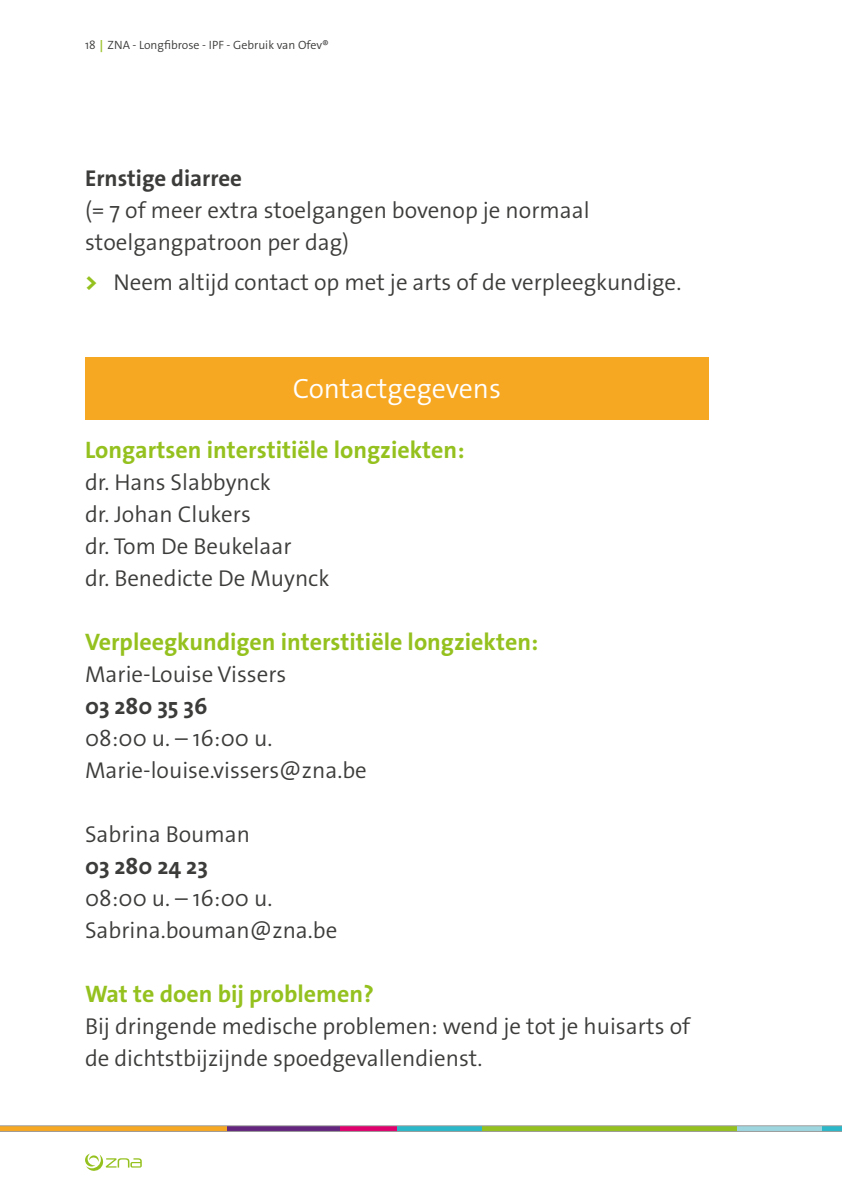
<style>
.page{position:relative;width:842px;height:1191px;background:#fff}
.page>*{position:absolute;margin:0;border:0;box-sizing:border-box;transform-origin:0 0}
.t1{font:300 28px "The Sans Os F";color:#fff}
.t2{font:700 24px "The Sans Os F";color:#95c11f}
.t3{font:300 23px/32px "The Sans Os F";color:#3c3c3b}
.t4{font:700 23px "The Sans Os F";color:#3c3c3b}
.t5{font:300 12px "The Sans Os F";color:#3c3c3b}
.s1{font-weight:700;color:#a2c73a}
.s2{font-weight:800;color:#95c11f}
</style>
<div class="page">
<svg style="left:0;top:1125px;width:842px;height:6px;background:#a49e6d"></svg>
<svg style="left:85px;top:1153px;width:57px;height:17px"></svg>
<div style="left:85px;top:357px;width:624px;height:62px;background:#f7a823"></div>
<p class="t5" style="left:85px;top:37px;width:245px">18<span class="s1">↕</span>ZNA - Longfibrose - IPF - Gebruik van Ofev®</p>
<p class="t4" style="left:85px;top:164px;width:158px">Ernstige diarree</p>
<p class="t3" style="left:85px;top:194px;width:506px">(= 7 of meer extra stoelgangen bovenop je normaal stoelgangpatroon per dag)</p>
<p class="t3" style="left:85px;top:266px;width:598px"><span class="s2">&gt;</span> Neem altijd contact op met je arts of de verpleegkundige.</p>
<p class="t1" style="left:293px;top:371px;width:210px">Contactgegevens</p>
<p class="t2" style="left:85px;top:435px;width:381px">Longartsen interstitiële longziekten:</p>
<p class="t3" style="left:85px;top:466px;width:246px">dr. Hans Slabbynck<br>dr. Johan Clukers<br>dr. Tom De Beukelaar<br>dr. Benedicte De Muynck</p>
<p class="t2" style="left:85px;top:627px;width:455px">Verpleegkundigen interstitiële longziekten:</p>
<p class="t3" style="left:85px;top:658px;width:203px">Marie-Louise Vissers</p>
<p class="t4" style="left:85px;top:692px;width:124px">03 280 35 36</p>
<p class="t3" style="left:85px;top:722px;width:283px">08:00 u. – 16:00 u.<br>Marie-louise.vissers@zna.be</p>
<p class="t3" style="left:85px;top:818px;width:167px">Sabrina Bouman</p>
<p class="t4" style="left:85px;top:852px;width:124px">03 280 24 23</p>
<p class="t3" style="left:85px;top:882px;width:254px">08:00 u. – 16:00 u.<br>Sabrina.bouman@zna.be</p>
<p class="t2" style="left:85px;top:979px;width:290px">Wat te doen bij problemen?</p>
<p class="t3" style="left:85px;top:1010px;width:607px">Bij dringende medische problemen: wend je tot je huisarts of de dichtstbijzijnde spoedgevallendienst.</p>
</div>
